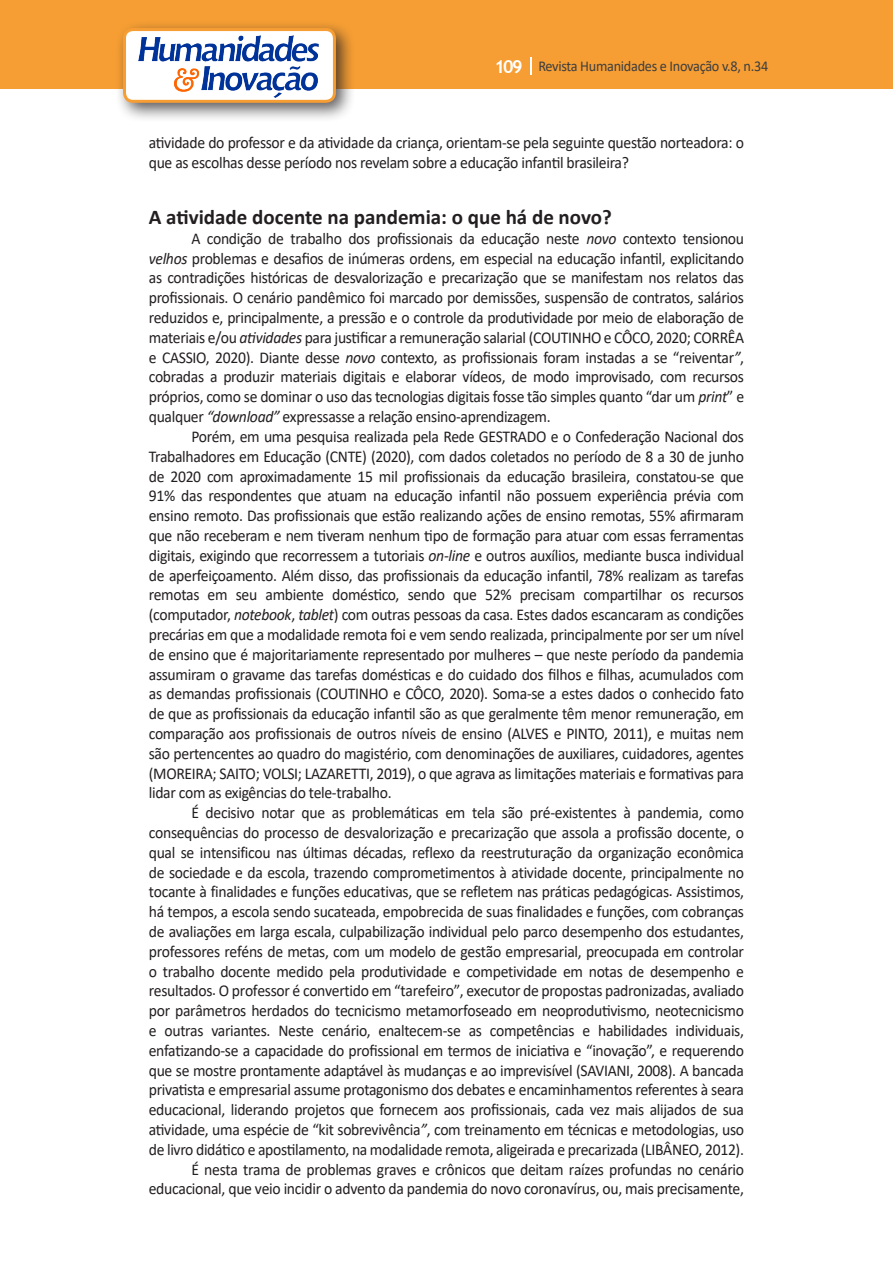
<style>
.page{position:relative;width:893px;height:1263px;background:#fff}
.page>*{position:absolute;margin:0;border:0;box-sizing:border-box;transform-origin:0 0}
.Titulo_2{font:700 21px "Calibri";color:#231f20}
.texto{font:16.5px/19.8px "Calibri";letter-spacing:-.02em;color:#231f20;text-align:justify;scale:.95 1}
.t1{font:15px "Calibri";letter-spacing:-.02em;color:#3e3e3f;scale:.95 1}
.s1{font-family:"Trebuchet MS";font-weight:700;font-size:18px;color:#fff}
.s2{font-style:italic}
</style>
<div class="page">
<div style="left:0;top:0;width:893px;height:88px;background:#f69e34"></div>
<svg style="left:530px;top:57px;width:2px;height:18px"></svg>
<div style="left:115px;top:20px;width:241px;height:103px;background:#231f20;opacity:.75"></div>
<div style="left:125px;top:30px;width:209px;height:71px;background:#fff;border-radius:9px"></div>
<img style="left:138px;top:35px;width:181px;height:62px">
<div style="left:123px;top:28px;width:213px;height:75px;border:3px solid #f69e34;border-radius:9px"></div>
<p class="t1" style="left:495px;top:56px;width:290px"><span class="s1">109</span> Revista Humanidades e Inovação v.8, n.34</p>
<p class="texto" style="left:149px;top:133px;width:628px">atividade do professor e da atividade da criança, orientam-se pela seguinte questão norteadora: o que as escolhas desse período nos revelam sobre a educação infantil brasileira?</p>
<p class="Titulo_2" style="left:149px;top:202px;width:464px">A atividade docente na pandemia: o que há de novo?</p>
<p class="texto" style="left:149px;top:228px;width:628px;text-indent:43px">A condição de trabalho dos profissionais da educação neste <span class="s2">novo</span> contexto tensionou <span class="s2">velhos</span> problemas e desafios de inúmeras ordens, em especial na educação infantil, explicitando as contradições históricas de desvalorização e precarização que se manifestam nos relatos das profissionais. O cenário pandêmico foi marcado por demissões, suspensão de contratos, salários reduzidos e, principalmente, a pressão e o controle da produtividade por meio de elaboração de materiais e/ou <span class="s2">atividades</span> para justificar a remuneração salarial (COUTINHO e CÔCO, 2020; CORRÊA e CASSIO, 2020). Diante desse <span class="s2">novo</span> contexto, as profissionais foram instadas a se “reiventar<span class="s2">”</span>, cobradas a produzir materiais digitais e elaborar vídeos, de modo improvisado, com recursos próprios, como se dominar o uso das tecnologias digitais fosse tão simples quanto “dar um <span class="s2">print</span>” e qualquer <span class="s2">“download”</span> expressasse a relação ensino-aprendizagem.</p>
<p class="texto" style="left:149px;top:426px;width:628px;text-indent:43px">Porém, em uma pesquisa realizada pela Rede GESTRADO e o Confederação Nacional dos Trabalhadores em Educação (CNTE) (2020), com dados coletados no período de 8 a 30 de junho de 2020 com aproximadamente 15 mil profissionais da educação brasileira, constatou-se que 91% das respondentes que atuam na educação infantil não possuem experiência prévia com ensino remoto. Das profissionais que estão realizando ações de ensino remotas, 55% afirmaram que não receberam e nem tiveram nenhum tipo de formação para atuar com essas ferramentas digitais, exigindo que recorressem a tutoriais <span class="s2">on-line</span> e outros auxílios, mediante busca individual de aperfeiçoamento. Além disso, das profissionais da educação infantil, 78% realizam as tarefas remotas em seu ambiente doméstico, sendo que 52% precisam compartilhar os recursos (computador, <span class="s2">notebook</span>, <span class="s2">tablet</span>) com outras pessoas da casa. Estes dados escancaram as condições precárias em que a modalidade remota foi e vem sendo realizada, principalmente por ser um nível de ensino que é majoritariamente representado por mulheres – que neste período da pandemia assumiram o gravame das tarefas domésticas e do cuidado dos filhos e filhas, acumulados com as demandas profissionais (COUTINHO e CÔCO, 2020). Soma-se a estes dados o conhecido fato de que as profissionais da educação infantil são as que geralmente têm menor remuneração, em comparação aos profissionais de outros níveis de ensino (ALVES e PINTO, 2011), e muitas nem são pertencentes ao quadro do magistério, com denominações de auxiliares, cuidadores, agentes (MOREIRA; SAITO; VOLSI; LAZARETTI, 2019), o que agrava as limitações materiais e formativas para lidar com as exigências do tele-trabalho.</p>
<p class="texto" style="left:149px;top:802px;width:628px;text-indent:43px">É decisivo notar que as problemáticas em tela são pré-existentes à pandemia, como consequências do processo de desvalorização e precarização que assola a profissão docente, o qual se intensificou nas últimas décadas, reflexo da reestruturação da organização econômica de sociedade e da escola, trazendo comprometimentos à atividade docente, principalmente no tocante à finalidades e funções educativas, que se refletem nas práticas pedagógicas. Assistimos, há tempos, a escola sendo sucateada, empobrecida de suas finalidades e funções, com cobranças de avaliações em larga escala, culpabilização individual pelo parco desempenho dos estudantes, professores reféns de metas, com um modelo de gestão empresarial, preocupada em controlar o trabalho docente medido pela produtividade e competividade em notas de desempenho e resultados. O professor é convertido em “tarefeiro”, executor de propostas padronizadas, avaliado por parâmetros herdados do tecnicismo metamorfoseado em neoprodutivismo, neotecnicismo e outras variantes. Neste cenário, enaltecem-se as competências e habilidades individuais, enfatizando-se a capacidade do profissional em termos de iniciativa e “inovação”, e requerendo que se mostre prontamente adaptável às mudanças e ao imprevisível (SAVIANI, 2008). A bancada privatista e empresarial assume protagonismo dos debates e encaminhamentos referentes à seara educacional, liderando projetos que fornecem aos profissionais, cada vez mais alijados de sua atividade, uma espécie de “kit sobrevivência<span class="s2">”</span>, com treinamento em técnicas e metodologias, uso de livro didático e apostilamento, na modalidade remota, aligeirada e precarizada (LIBÂNEO, 2012).</p>
<p class="texto" style="left:149px;top:1159px;width:628px;text-align:right">É nesta trama de problemas graves e crônicos que deitam raízes profundas no cenário educacional, que veio incidir o advento da pandemia do novo coronavírus, ou, mais precisamente,</p>
</div>
